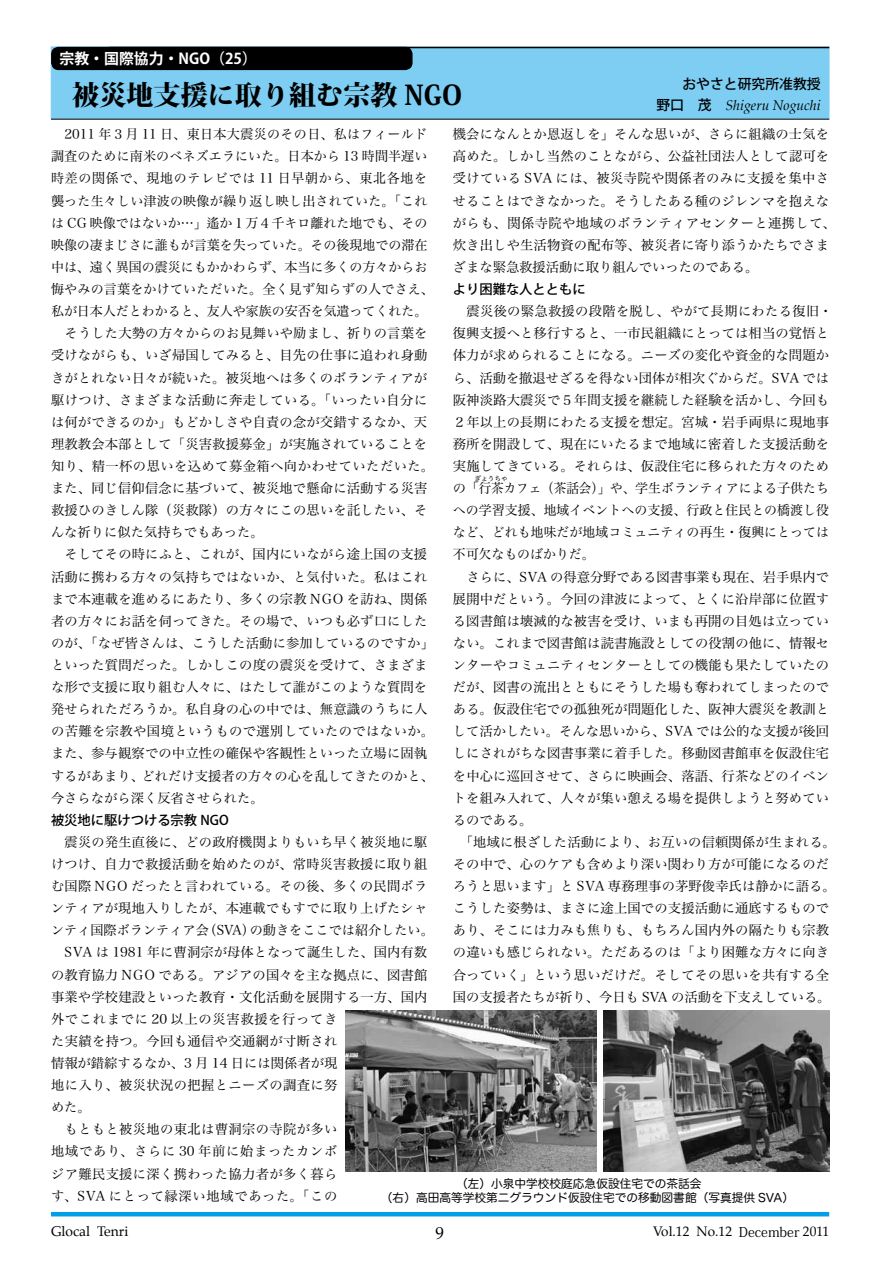
<style>
.page{position:relative;width:893px;height:1263px;background:#fff}
.page>*{position:absolute;margin:0;border:0;box-sizing:border-box;transform-origin:0 0}
.t1{font:800 27.15px "Koz Min Pro";color:#000}
.t2{font:16.95px "Palatino";color:#000}
.t3{font:700 14.85px "Koz Go Pro";color:#fff}
.t4{font:italic 13.8px "Palatino";color:#000}
.t5{font:13.8px "Palatino";color:#000}
.t6{font:500 13.8px "Koz Go Pro";color:#000}
.t7{font:13.5px "Palatino";color:#000}
.t8{font:13.35px/22px "Hira Min Pro W3";letter-spacing:.01em;color:#000}
.t9{font:13.35px "Hira Min Pro W3";letter-spacing:.03em;color:#000}
.t10{font:13.35px "Hira Min Pro W3";letter-spacing:.035em;color:#000}
.t11{font:13.35px "Hira Min Pro W3";letter-spacing:.05em;color:#000}
.t12{font:13.35px "Hira Min Pro W3";letter-spacing:.06em;color:#000}
.t13{font:500 13.35px "Koz Go Pro";color:#000}
.t14{font:13.35px "Hira Min Pro W3";letter-spacing:.055em;color:#000}
.t15{font:11.7px/13.8px "Hira Maru Pro W4";color:#000;text-align:center}
.t16{font:6.6px "Hira Min Pro W3";color:#000}
.s1{font-family:"Koz Go Pro";font-weight:500;font-style:normal}
.s2{font-family:"Koz Min Pro"}
</style>
<div class="page">
<hr style="left:51px;top:1212px;width:778px;height:4px;background:#00a0e9">
<div style="left:51px;top:47px;width:778px;height:72px;background:#7ecef4;border:1px solid #7ecef4"></div>
<hr style="left:51px;top:119px;width:778px;height:1px;background:#000">
<hr style="left:109px;top:47px;width:720px;height:1px;background:#000">
<div style="left:52px;top:48px;width:360px;height:21px;background:#000;border-radius:7px"></div>
<div style="left:51px;top:47px;width:362px;height:23px;border:2px solid #000;border-radius:7px"></div>
<img style="left:603px;top:1011px;width:226px;height:161px">
<img style="left:346px;top:1011px;width:251px;height:161px">
<p class="t3" style="left:60px;top:49px;width:199px">宗教・国際協力・NGO（25）</p>
<h1 class="t1" style="left:72px;top:74px;width:391px">被災地支援に取り組む宗教 NGO</h1>
<p class="t6" style="left:682px;top:75px;width:140px">おやさと研究所准教授</p>
<p class="t4" style="left:643px;top:94px;width:180px"><span class="s1">　野口　茂　</span>Shigeru Noguchi</p>
<p class="t10" style="left:65px;top:123px;width:364px">2011 年３月 11 日、東日本大震災のその日、私はフィールド</p>
<p class="t8" style="left:51px;top:144px;width:378px">調査のために南米のベネズエラにいた。日本から 13 時間半遅い</p>
<p class="t12" style="left:51px;top:167px;width:378px">時差の関係で、現地のテレビでは 11 日早朝から、東北各地を</p>
<p class="t8" style="left:51px;top:188px;width:378px">襲った生々しい津波の映像が繰り返し映し出されていた。「これ</p>
<p class="t8" style="left:51px;top:210px;width:378px">は CG 映像ではないか…」遙か１万４千キロ離れた地でも、その</p>
<p class="t8" style="left:51px;top:233px;width:378px">映像の凄まじさに誰もが言葉を失っていた。その後現地での滞在</p>
<p class="t8" style="left:51px;top:255px;width:378px">中は、遠く異国の震災にもかかわらず、本当に多くの方々からお</p>
<p class="t8" style="left:51px;top:277px;width:384px">悔やみの言葉をかけていただいた。全く見ず知らずの人でさえ、</p>
<p class="t8" style="left:51px;top:299px;width:378px">私が日本人だとわかると、友人や家族の安否を気遣ってくれた。</p>
<p class="t8" style="left:65px;top:321px;width:364px">そうした大勢の方々からのお見舞いや励まし、祈りの言葉を</p>
<p class="t8" style="left:51px;top:343px;width:378px">受けながらも、いざ帰国してみると、目先の仕事に追われ身動</p>
<p class="t8" style="left:51px;top:365px;width:378px">きがとれない日々が続いた。被災地へは多くのボランティアが</p>
<p class="t10" style="left:51px;top:388px;width:378px">駆けつけ、さまざまな活動に奔走している。「いったい自分に</p>
<p class="t8" style="left:51px;top:409px;width:378px">は何ができるのか」もどかしさや自責の念が交錯するなか、天</p>
<p class="t8" style="left:51px;top:432px;width:378px">理教教会本部として「災害救援募金」が実施されていることを</p>
<p class="t10" style="left:51px;top:454px;width:385px">知り、精一杯の思いを込めて募金箱へ向かわせていただいた。</p>
<p class="t8" style="left:51px;top:476px;width:378px">また、同じ信仰信念に基づいて、被災地で懸命に活動する災害</p>
<p class="t8" style="left:51px;top:498px;width:378px">救援ひのきしん隊（災救隊）の方々にこの思いを託したい、そ</p>
<p class="t8" style="left:51px;top:520px;width:214px">んな祈りに似た気持ちでもあった。</p>
<p class="t8" style="left:65px;top:542px;width:364px">そしてその時にふと、これが、国内にいながら途上国の支援</p>
<p class="t8" style="left:51px;top:564px;width:378px">活動に携わる方々の気持ちではないか、と気付いた。私はこれ</p>
<p class="t8" style="left:51px;top:586px;width:378px">まで本連載を進めるにあたり、多くの宗教 NGO を訪ね、関係</p>
<p class="t8" style="left:51px;top:608px;width:378px">者の方々にお話を伺ってきた。その場で、いつも必ず口にした</p>
<p class="t8" style="left:51px;top:631px;width:385px">のが、「なぜ皆さんは、こうした活動に参加しているのですか」</p>
<p class="t8" style="left:51px;top:653px;width:378px">といった質問だった。しかしこの度の震災を受けて、さまざま</p>
<p class="t8" style="left:51px;top:675px;width:378px">な形で支援に取り組む人々に、はたして誰がこのような質問を</p>
<p class="t8" style="left:51px;top:697px;width:378px">発せられただろうか。私自身の心の中では、無意識のうちに人</p>
<p class="t9" style="left:51px;top:720px;width:384px">の苦難を宗教や国境というもので選別していたのではないか。</p>
<p class="t8" style="left:51px;top:741px;width:378px">また、参与観察での中立性の確保や客観性といった立場に固執</p>
<p class="t8" style="left:51px;top:763px;width:384px">するがあまり、どれだけ支援者の方々の心を乱してきたのかと、</p>
<p class="t8" style="left:51px;top:785px;width:214px">今さらながら深く反省させられた。</p>
<p class="t13" style="left:51px;top:811px;width:179px">被災地に駆けつける宗教 NGO</p>
<p class="t8" style="left:65px;top:830px;width:364px">震災の発生直後に、どの政府機関よりもいち早く被災地に駆</p>
<p class="t8" style="left:51px;top:852px;width:378px">けつけ、自力で救援活動を始めたのが、常時災害救援に取り組</p>
<p class="t8" style="left:51px;top:874px;width:378px">む国際 NGO だったと言われている。その後、多くの民間ボラ</p>
<p class="t8" style="left:51px;top:896px;width:378px">ンティアが現地入りしたが、本連載でもすでに取り上げたシャ</p>
<p class="t8" style="left:51px;top:918px;width:384px">ンティ国際ボランティア会（SVA）の動きをここでは紹介したい。</p>
<p class="t8" style="left:65px;top:940px;width:364px">SVA は 1981 年に曹洞宗が母体となって誕生した、国内有数</p>
<p class="t8" style="left:51px;top:962px;width:378px">の教育協力 NGO である。アジアの国々を主な拠点に、図書館</p>
<p class="t8" style="left:51px;top:984px;width:378px">事業や学校建設といった教育・文化活動を展開する一方、国内</p>
<p class="t11" style="left:51px;top:1007px;width:288px">外でこれまでに 20 以上の災害救援を行ってき</p>
<p class="t9" style="left:51px;top:1029px;width:288px">た実績を持つ。今回も通信や交通網が寸断され</p>
<p class="t8" style="left:51px;top:1051px;width:288px">情報が錯綜するなか、3 月 14 日には関係者が現</p>
<p class="t9" style="left:51px;top:1074px;width:288px">地に入り、被災状況の把握とニーズの調査に努</p>
<p class="t8" style="left:51px;top:1095px;width:41px">めた。</p>
<p class="t9" style="left:65px;top:1118px;width:274px">もともと被災地の東北は曹洞宗の寺院が多い</p>
<p class="t14" style="left:51px;top:1140px;width:288px">地域であり、さらに 30 年前に始まったカンボ</p>
<p class="t9" style="left:51px;top:1162px;width:288px">ジア難民支援に深く携わった協力者が多く暮ら</p>
<p class="t11" style="left:51px;top:1184px;width:288px">す、SVA にとって縁深い地域であった。「この</p>
<p class="t8" style="left:453px;top:122px;width:385px">機会になんとか恩返しを」そんな思いが、さらに組織の士気を高めた。しかし当然のことながら、公益社団法人として認可を受けている SVA には、被災寺院や関係者のみに支援を集中させることはできなかった。そうしたある種のジレンマを抱えながらも、関係寺院や地域のボランティアセンターと連携して、炊き出しや生活物資の配布等、被災者に寄り添うかたちでさまざまな緊急救援活動に取り組んでいったのである。</p>
<p class="t13" style="left:453px;top:281px;width:134px">より困難な人とともに</p>
<p class="t8" style="left:453px;top:299px;width:381px;text-indent:14px">震災後の緊急救援の段階を脱し、やがて長期にわたる復旧・復興支援へと移行すると、一市民組織にとっては相当の覚悟と体力が求められることになる。ニーズの変化や資金的な問題から、活動を撤退せざるを得ない団体が相次ぐからだ。SVA では阪神淡路大震災で５年間支援を継続した経験を活かし、今回も２年以上の長期にわたる支援を想定。宮城・岩手両県に現地事務所を開設して、現在にいたるまで地域に密着した支援活動を実施してきている。それらは、仮設住宅に移られた方々のための「行茶カフェ（茶話会）」や、学生ボランティアによる子供たち</p>
<p class="t16" style="left:475px;top:472px;width:35px">ぎょうちゃ</p>
<p class="t8" style="left:453px;top:498px;width:378px;text-align:justify">への学習支援、地域イベントへの支援、行政と住民との橋渡し役など、どれも地味だが地域コミュニティの再生・復興にとっては不可欠なものばかりだ。</p>
<p class="t8" style="left:466px;top:564px;width:364px">さらに、SVA の得意分野である図書事業も現在、岩手県内で</p>
<p class="t8" style="left:453px;top:586px;width:378px">展開中だという。今回の津波によって、とくに沿岸部に位置す</p>
<p class="t8" style="left:453px;top:608px;width:378px">る図書館は壊滅的な被害を受け、いまも再開の目処は立ってい</p>
<p class="t8" style="left:453px;top:631px;width:378px">ない。これまで図書館は読書施設としての役割の他に、情報セ</p>
<p class="t8" style="left:453px;top:653px;width:378px">ンターやコミュニティセンターとしての機能も果たしていたの</p>
<p class="t8" style="left:453px;top:675px;width:378px">だが、図書の流出とともにそうした場も奪われてしまったので</p>
<p class="t8" style="left:453px;top:697px;width:378px">ある。仮設住宅での孤独死が問題化した、阪神大震災を教訓と</p>
<p class="t8" style="left:453px;top:719px;width:378px">して活かしたい。そんな思いから、SVA では公的な支援が後回</p>
<p class="t8" style="left:453px;top:741px;width:378px">しにされがちな図書事業に着手した。移動図書館車を仮設住宅</p>
<p class="t8" style="left:453px;top:763px;width:378px">を中心に巡回させて、さらに映画会、落語、行茶などのイベン</p>
<p class="t8" style="left:453px;top:785px;width:378px">トを組み入れて、人々が集い憩える場を提供しようと努めてい</p>
<p class="t8" style="left:453px;top:807px;width:81px">るのである。</p>
<p class="t8" style="left:460px;top:830px;width:378px">「地域に根ざした活動により、お互いの信頼関係が生まれる。</p>
<p class="t8" style="left:453px;top:852px;width:378px">その中で、心のケアも含めより深い関わり方が可能になるのだ</p>
<p class="t8" style="left:453px;top:874px;width:384px">ろうと思います」と SVA 専務理事の茅野俊幸氏は静かに語る。</p>
<p class="t8" style="left:453px;top:896px;width:378px">こうした姿勢は、まさに途上国での支援活動に通底するもので</p>
<p class="t8" style="left:453px;top:918px;width:378px">あり、そこには力みも焦りも、もちろん国内外の隔たりも宗教</p>
<p class="t8" style="left:453px;top:940px;width:378px">の違いも感じられない。ただあるのは「より困難な方々に向き</p>
<p class="t8" style="left:453px;top:962px;width:378px">合っていく」という思いだけだ。そしてその思いを共有する全</p>
<p class="t8" style="left:453px;top:984px;width:379px">国の支援者たちが祈り、今日も SVA の活動を下支えしている。</p>
<p class="t15" style="left:381px;top:1176px;width:415px">（左）小泉中学校校庭応急仮設住宅での茶話会　<br>（右）高田高等学校第二グラウンド仮設住宅での移動図書館（写真提供 SVA）</p>
<p class="t5" style="left:51px;top:1220px;width:79px">Glocal Tenri</p>
<p class="t2" style="left:435px;top:1219px;width:10px">9</p>
<p class="t7" style="left:653px;top:1220px;width:178px">Vol.12 No.12 <span class="s2">December</span> 2011</p>
</div>
